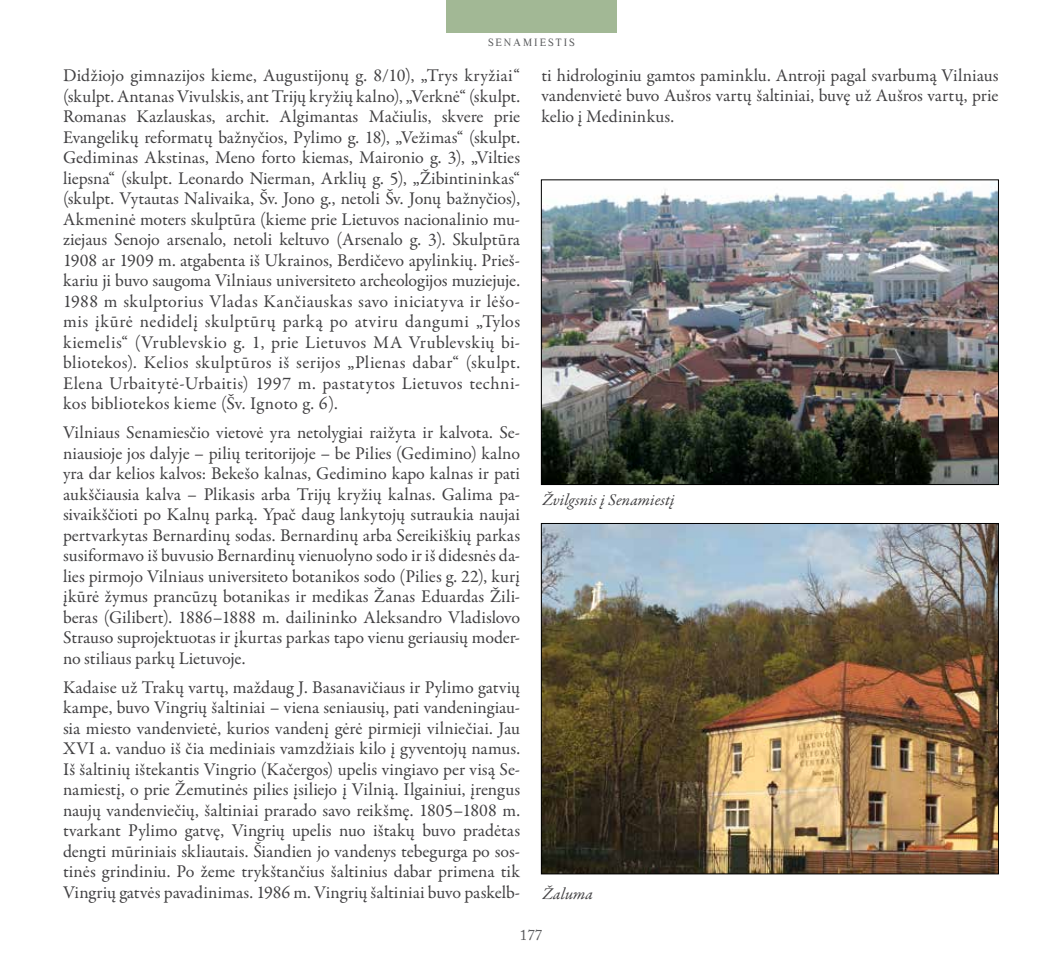
<style>
.page{position:relative;width:1063px;height:966px;background:#fff}
.page>*{position:absolute;margin:0;border:0;box-sizing:border-box;transform-origin:0 0}
.t1{font:18px/20.5px "Garamond Premr Pro";letter-spacing:.005em;color:#414042;text-align:justify}
.t2{font:italic 16.5px "Garamond Premr Pro";letter-spacing:.005em;color:#414042}
.t3{font:15px "Adobe Caslon Pro";color:#58595b}
.t4{font:10.5px "Aistika";letter-spacing:.185em;color:#58595b}
</style>
<div class="page">
<div style="left:446px;top:0;width:171px;height:32px;background:#a2b895"></div>
<img style="left:543px;top:184px;width:454px;height:298px">
<div style="left:541px;top:180px;width:458px;height:304px;border:1px solid #000"></div>
<img style="left:543px;top:525px;width:454px;height:346px">
<div style="left:541px;top:523px;width:458px;height:350px;border:1px solid #000"></div>
<p class="t4" style="left:488px;top:35px;width:88px">SENAMIESTIS</p>
<p class="t1" style="left:63px;top:66px;width:459px">Didžiojo gimnazijos kieme, Augustijonų g. 8/10), „Trys kryžiai“ (skulpt. Antanas Vivulskis, ant Trijų kryžių kalno), „Verknė“ (skulpt.<br>Romanas Kazlauskas, archit. Algimantas Mačiulis, skvere prie Evangelikų reformatų bažnyčios, Pylimo g. 18), „Vežimas“ (skulpt.<br>Gediminas Akstinas, Meno forto kiemas, Maironio g. 3), „Vilties liepsna“ (skulpt. Leonardo Nierman, Arklių g. 5), „Žibintininkas“ (skulpt. Vytautas Nalivaika, Šv. Jono g., netoli Šv. Jonų bažnyčios), Akmeninė moters skulptūra (kieme prie Lietuvos nacionalinio mu&shy;ziejaus Senojo arsenalo, netoli keltuvo (Arsenalo g. 3). Skulptūra 1908 ar 1909 m. atgabenta iš Ukrainos, Berdičevo apylinkių. Prieš&shy;kariu ji buvo saugoma Vilniaus universiteto archeologijos muziejuje.<br>1988 m skulptorius Vladas Kančiauskas savo iniciatyva ir lėšo&shy;mis įkūrė nedidelį skulptūrų parką po atviru dangumi „Tylos kiemelis“ (Vrublevskio g. 1, prie Lietuvos MA Vrublevskių bi&shy;bliotekos). Kelios skulptūros iš serijos „Plienas dabar“ (skulpt.<br>Elena Urbaitytė-Urbaitis) 1997 m. pastatytos Lietuvos techni&shy;kos bibliotekos kieme (Šv. Ignoto g. 6).</p>
<p class="t1" style="left:63px;top:422px;width:459px">Vilniaus Senamiesčio vietovė yra netolygiai raižyta ir kalvota. Se&shy;niausioje jos dalyje – pilių teritorijoje – be Pilies (Gedimino) kalno yra dar kelios kalvos: Bekešo kalnas, Gedimino kapo kalnas ir pati aukščiausia kalva – Plikasis arba Trijų kryžių kalnas. Galima pa&shy;sivaikščioti po Kalnų parką. Ypač daug lankytojų sutraukia naujai pertvarkytas Bernardinų sodas. Bernardinų arba Sereikiškių parkas susiformavo iš buvusio Bernardinų vienuolyno sodo ir iš didesnės da&shy;lies pirmojo Vilniaus universiteto botanikos sodo (Pilies g. 22), kurį įkūrė žymus prancūzų botanikas ir medikas Žanas Eduardas Žili&shy;beras (Gilibert). 1886–1888 m. dailininko Aleksandro Vladislovo Strauso suprojektuotas ir įkurtas parkas tapo vienu geriausių moder&shy;no stiliaus parkų Lietuvoje.</p>
<p class="t1" style="left:63px;top:677px;width:459px">Kadaise už Trakų vartų, maždaug J. Basanavičiaus ir Pylimo gatvių kampe, buvo Vingrių šaltiniai – viena seniausių, pati vandeningiau&shy;sia miesto vandenvietė, kurios vandenį gėrė pirmieji vilniečiai. Jau XVI a. vanduo iš čia mediniais vamzdžiais kilo į gyventojų namus.<br>Iš šaltinių ištekantis Vingrio (Kačergos) upelis vingiavo per visą Se&shy;namiestį, o prie Žemutinės pilies įsiliejo į Vilnią. Ilgainiui, įrengus naujų vandenviečių, šaltiniai prarado savo reikšmę. 1805–1808 m. tvarkant Pylimo gatvę, Vingrių upelis nuo ištakų buvo pradėtas dengti mūriniais skliautais. Šiandien jo vandenys tebegurga po sos&shy;tinės grindiniu. Po žeme trykštančius šaltinius dabar primena tik Vingrių gatvės pavadinimas. 1986 m. Vingrių šaltiniai buvo paskelb-</p>
<p class="t1" style="left:541px;top:66px;width:459px">ti hidrologiniu gamtos paminklu. Antroji pagal svarbumą Vilniaus vandenvietė buvo Aušros vartų šaltiniai, buvę už Aušros vartų, prie kelio į Medininkus.</p>
<p class="t2" style="left:542px;top:489px;width:134px">Žvilgsnis į Senamiestį</p>
<p class="t2" style="left:542px;top:883px;width:52px">Žaluma</p>
<p class="t3" style="left:520px;top:925px;width:24px">177</p>
</div>
